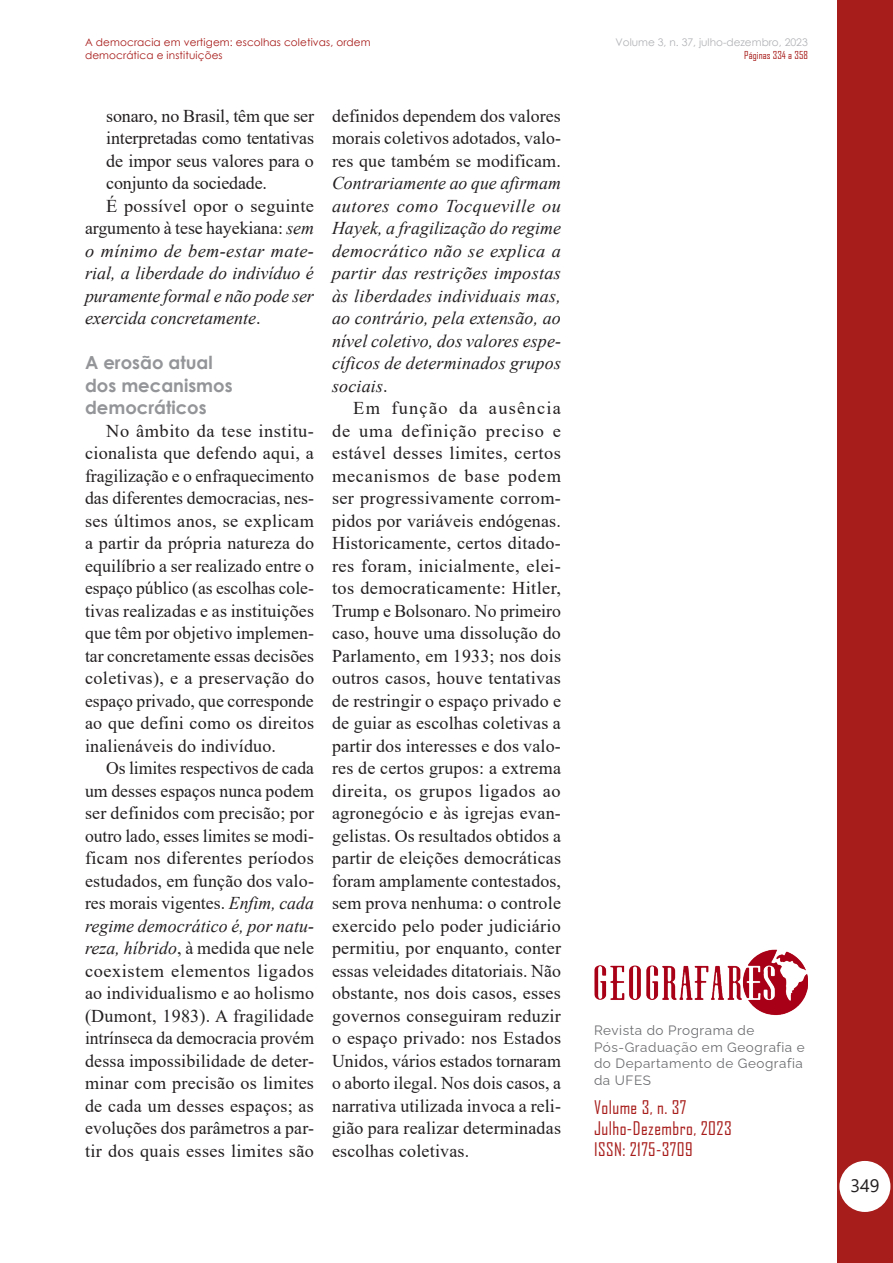
<style>
.page{position:relative;width:893px;height:1263px;background:#fff}
.page>*{position:absolute;margin:0;border:0;box-sizing:border-box;transform-origin:0 0}
.Geo_Parágrafo_normal{font:18px/22.5px "Times New Roman";letter-spacing:.01em;color:#231f20;text-align:justify}
.Geo_Parágrafo_normal-2{font:italic 18px/22.5px "Times New Roman";color:#231f20;text-align:justify}
.t1{font:18px/21px "Agency FB";letter-spacing:.025em;color:#a71d1b}
.Geo_Sub-Título_Cap_Cinza{font:700 18px/22.5px "Century Gothic";color:#939598}
.t2{font:18px "Segoe UI";color:#231f20}
.t3{font:13.5px/16.5px "Raleway";letter-spacing:.04em;color:#6c6d70}
.t4{font:10.5px/12.6px "Century Gothic";letter-spacing:.01em;color:#a71d1b}
.t5{font:10.5px "Century Gothic";color:#b2b3b7}
.t6{font:10.5px "Agency FB";letter-spacing:.01em;color:#a71d1b}
.s1{font-style:normal}
.s2{font-style:italic}
</style>
<div class="page">
<div style="left:837px;top:0;width:56px;height:1263px;background:#a71d1b"></div>
<div style="left:839px;top:1161px;width:51px;height:51px;background:#fff;border-radius:50%"></div>
<img style="left:594px;top:949px;width:213px;height:67px">
<p class="t4" style="left:85px;top:36px;width:287px">A democracia em vertigem: escolhas coletivas, ordem democrática e instituições</p>
<p class="Geo_Parágrafo_normal" style="left:106px;top:104px;width:209px">sonaro, no Brasil, têm que ser interpretadas como tentativas de impor seus valores para o conjunto da sociedade.</p>
<p class="Geo_Parágrafo_normal-2" style="left:85px;top:194px;width:230px;text-indent:21px"><span class="s1">É possível opor o seguinte argumento à tese hayekiana:</span> sem o mínimo de bem-estar mate&shy;rial, a liberdade do indivíduo é puramente formal e não pode ser exercida concretamente<span class="s1">.</span></p>
<p class="Geo_Sub-Título_Cap_Cinza" style="left:85px;top:350px;width:149px">A erosão atual dos mecanismos democráticos</p>
<p class="Geo_Parágrafo_normal" style="left:85px;top:419px;width:231px;text-indent:21px">No âmbito da tese institu&shy;cionalista que defendo aqui, a fragilização e o enfraquecimento das diferentes democracias, nes&shy;ses últimos anos, se explicam a partir da própria natureza do equilíbrio a ser realizado entre o espaço público (as escolhas cole&shy;tivas realizadas e as instituições que têm por objetivo implemen&shy;tar concretamente essas decisões coletivas), e a preservação do espaço privado, que corresponde ao que defini como os direitos inalienáveis do indivíduo.</p>
<p class="Geo_Parágrafo_normal" style="left:85px;top:756px;width:231px;text-indent:21px">Os limites respectivos de cada um desses espaços nunca podem ser definidos com precisão; por outro lado, esses limites se modi&shy;ficam nos diferentes períodos estudados, em função dos valo&shy;res morais vigentes. <span class="s2">Enfim, cada regime democrático é, por natu&shy;reza, híbrido</span>, à medida que nele coexistem elementos ligados ao individualismo e ao holismo (Dumont, 1983). A fragilidade intrínseca da democracia provém dessa impossibilidade de deter&shy;minar com precisão os limites de cada um desses espaços; as evoluções dos parâmetros a par&shy;tir dos quais esses limites são</p>
<p class="Geo_Parágrafo_normal-2" style="left:332px;top:104px;width:231px"><span class="s1">definidos dependem dos valores morais coletivos adotados, valo&shy;res que também se modificam.<br></span>Contrariamente ao que afirmam autores como Tocqueville ou Hayek, a fragilização do regime democrático não se explica a partir das restrições impostas às liberdades individuais mas, ao contrário, pela extensão, ao nível coletivo, dos valores espe&shy;cíficos de determinados grupos sociais<span class="s1">.</span></p>
<p class="Geo_Parágrafo_normal" style="left:332px;top:396px;width:231px;text-indent:21px">Em função da ausência de uma definição preciso e estável desses limites, certos mecanismos de base podem ser progressivamente corrom&shy;pidos por variáveis endógenas.<br>Historicamente, certos ditado&shy;res foram, inicialmente, elei&shy;tos democraticamente: Hitler, Trump e Bolsonaro. No primeiro caso, houve uma dissolução do Parlamento, em 1933; nos dois outros casos, houve tentativas de restringir o espaço privado e de guiar as escolhas coletivas a partir dos interesses e dos valo&shy;res de certos grupos: a extrema direita, os grupos ligados ao agronegócio e às igrejas evan&shy;gelistas. Os resultados obtidos a partir de eleições democráticas foram amplamente contestados, sem prova nenhuma: o controle exercido pelo poder judiciário permitiu, por enquanto, conter essas veleidades ditatoriais. Não obstante, nos dois casos, esses governos conseguiram reduzir o espaço privado: nos Estados Unidos, vários estados tornaram o aborto ilegal. Nos dois casos, a narrativa utilizada invoca a reli&shy;gião para realizar determinadas escolhas coletivas.</p>
<p class="t5" style="left:615px;top:35px;width:194px">Volume 3, n. 37, julho-dezembro, 2023</p>
<p class="t6" style="left:744px;top:49px;width:65px">Páginas 334 a 358</p>
<p class="t3" style="left:594px;top:1021px;width:212px">Revista do Programa de<br>Pós-Graduação em Geografia e do Departamento de Geografia da UFES</p>
<p class="t1" style="left:594px;top:1096px;width:139px">Volume 3, n. 37<br>Julho-Dezembro, 2023<br>ISSN: 2175-3709</p>
<p class="t2" style="left:850px;top:1168px;width:31px">349</p>
</div>
